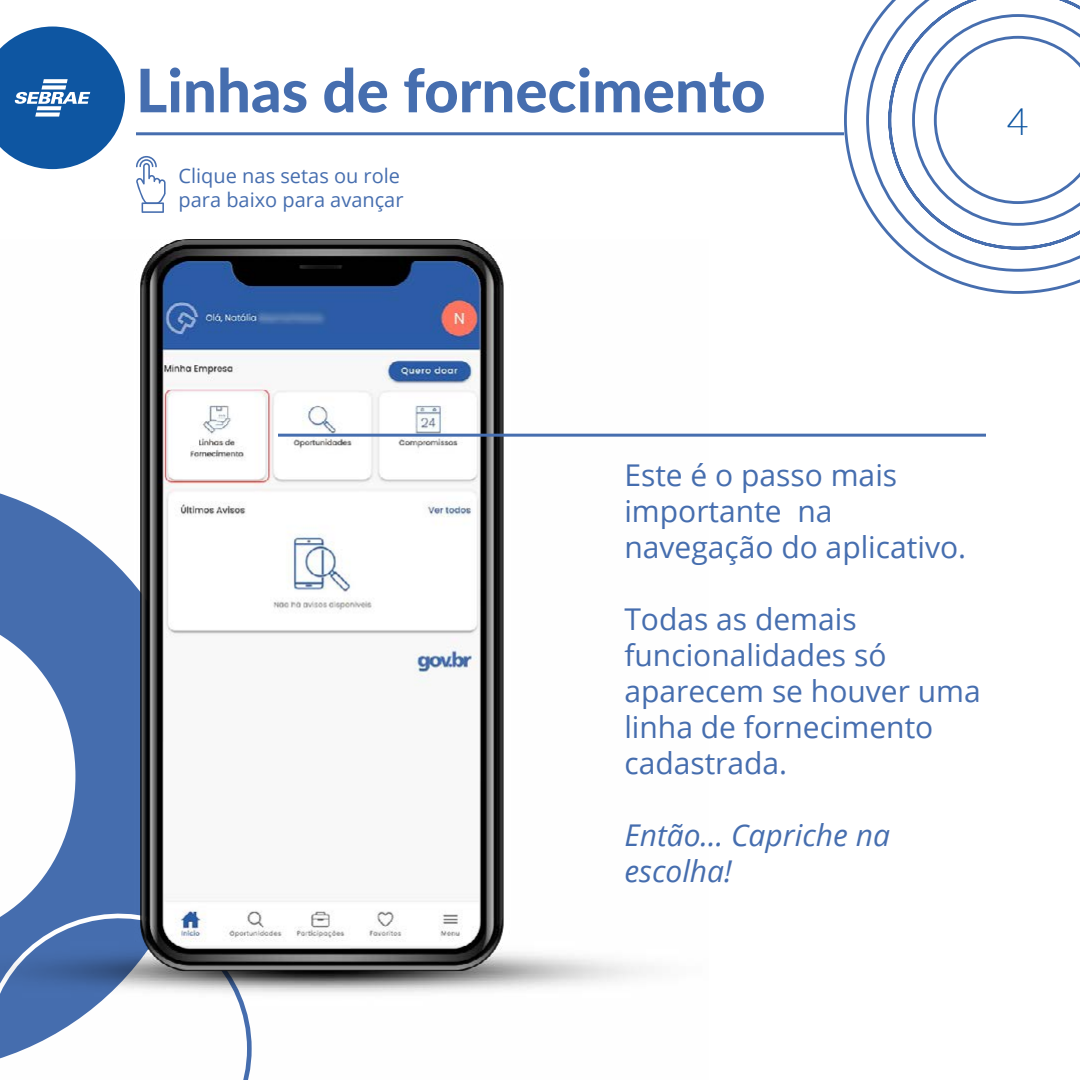
<style>
.page{position:relative;width:1080px;height:1080px;background:#fff}
.page>*{position:absolute;margin:0;border:0;box-sizing:border-box;transform-origin:0 0}
.t1{font:800 60px "Lato";color:#466eaf}
.t2{font:300 37.9px "Lato";color:#0e56a2}
.t3{font:30px/36px "Open Sans";color:#466eaf}
.t4{font:italic 30px/36px "Open Sans";color:#466eaf}
.t5{font:20px/24px "Open Sans";color:#466eaf}
</style>
<div class="page">
<svg style="left:843px;top:0;width:237px;height:294px"></svg>
<svg style="left:0;top:27px;width:125px;height:142px"></svg>
<hr style="left:136px;top:132px;width:708px;height:3px;background:#466eaf">
<svg style="left:136px;top:156px;width:30px;height:57px"></svg>
<img style="left:0;top:239px;width:709px;height:841px">
<hr style="left:278px;top:434px;width:708px;height:3px;background:#466eaf">
<h1 class="t1" style="left:136px;top:46px;width:631px">Linhas de fornecimento</h1>
<p class="t5" style="left:179px;top:163px;width:227px">Clique nas setas ou role para baixo para avançar</p>
<p class="t2" style="left:1007px;top:95px;width:23px">4</p>
<p class="t3" style="left:624px;top:456px;width:343px">Este é o passo mais importante na navegação do aplicativo.</p>
<p class="t3" style="left:624px;top:600px;width:358px">Todas as demais funcionalidades só aparecem se houver uma linha de fornecimento cadastrada.</p>
<p class="t4" style="left:624px;top:816px;width:267px">Então... Capriche na escolha!</p>
</div>
